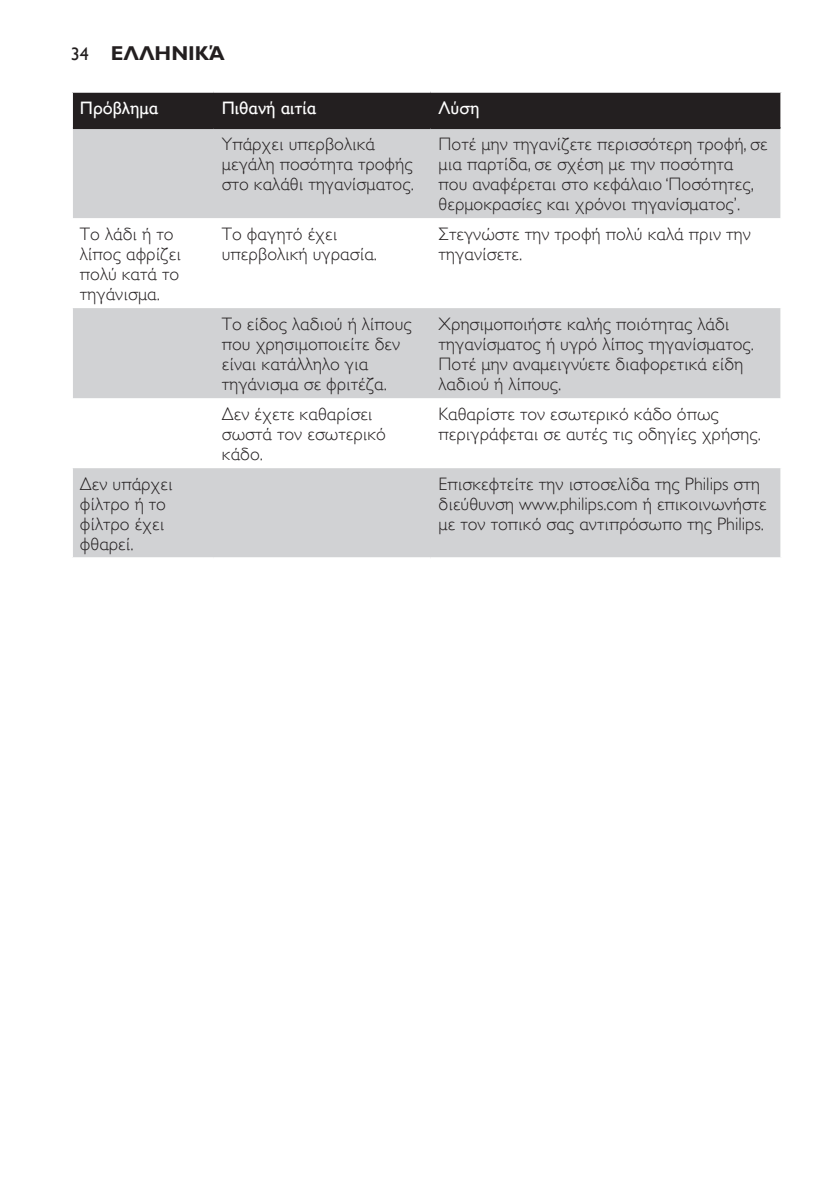
<style>
.page{position:relative;width:840px;height:1191px;background:#fff}
.page>*{position:absolute;margin:0;border:0;box-sizing:border-box;transform-origin:0 0}
.t1{font:700 20px "Gill Sans Alt One WGL";color:#231f20}
.t2{font:18px/20px "Gill Sans Alt One WGL Light";color:#231f20}
.t3{font:18px "Gill Sans Alt One WGL";color:#fff}
.s1{font-weight:400;font-size:18px}
</style>
<div class="page">
<div style="left:73px;top:93px;width:707px;height:34px;background:#231f20"></div>
<svg style="left:73px;top:129px;width:707px;height:428px;fill:#d1d2d4"></svg>
<hr style="left:73px;top:127px;width:141px;height:2px;background:#231f20">
<hr style="left:214px;top:127px;width:216px;height:2px;background:#231f20">
<hr style="left:430px;top:127px;width:350px;height:2px;background:#231f20">
<p class="t1" style="left:71px;top:40px;width:155px"><span class="s1">34</span> Ελληνικά</p>
<p class="t3" style="left:80px;top:96px;width:80px">Πρόβλημα</p>
<p class="t3" style="left:222px;top:96px;width:96px">Πιθανή αιτία</p>
<p class="t3" style="left:438px;top:96px;width:43px">Λύση</p>
<p class="t2" style="left:222px;top:134px;width:193px">Υπάρχει υπερβολικά μεγάλη ποσότητα τροφής στο καλάθι τηγανίσματος.</p>
<p class="t2" style="left:438px;top:134px;width:330px">Ποτέ μην τηγανίζετε περισσότερη τροφή, σε μια παρτίδα, σε σχέση με την ποσότητα<br>που αναφέρεται στο κεφάλαιο ‘Ποσότητες, θερμοκρασίες και χρόνοι τηγανίσματος’.</p>
<p class="t2" style="left:80px;top:224px;width:102px">Το λάδι ή το λίπος αφρίζει πολύ κατά το τηγάνισμα.</p>
<p class="t2" style="left:222px;top:224px;width:157px">Το φαγητό έχει υπερβολική υγρασία.</p>
<p class="t2" style="left:438px;top:224px;width:314px">Στεγνώστε την τροφή πολύ καλά πριν την τηγανίσετε.</p>
<p class="t2" style="left:222px;top:314px;width:191px">Το είδος λαδιού ή λίπους που χρησιμοποιείτε δεν είναι κατάλληλο για τηγάνισμα σε φριτέζα.</p>
<p class="t2" style="left:438px;top:314px;width:317px">Χρησιμοποιήστε καλής ποιότητας λάδι τηγανίσματος ή υγρό λίπος τηγανίσματος.<br>Ποτέ μην αναμειγνύετε διαφορετικά είδη λαδιού ή λίπους.</p>
<p class="t2" style="left:222px;top:404px;width:166px">Δεν έχετε καθαρίσει σωστά τον εσωτερικό κάδο.</p>
<p class="t2" style="left:438px;top:404px;width:324px">Καθαρίστε τον εσωτερικό κάδο όπως περιγράφεται σε αυτές τις οδηγίες χρήσης.</p>
<p class="t2" style="left:80px;top:474px;width:94px">Δεν υπάρχει φίλτρο ή το φίλτρο έχει φθαρεί.</p>
<p class="t2" style="left:438px;top:474px;width:329px">Επισκεφτείτε την ιστοσελίδα της Philips στη διεύθυνση www.philips.com ή επικοινωνήστε με τον τοπικό σας αντιπρόσωπο της Philips.</p>
</div>
